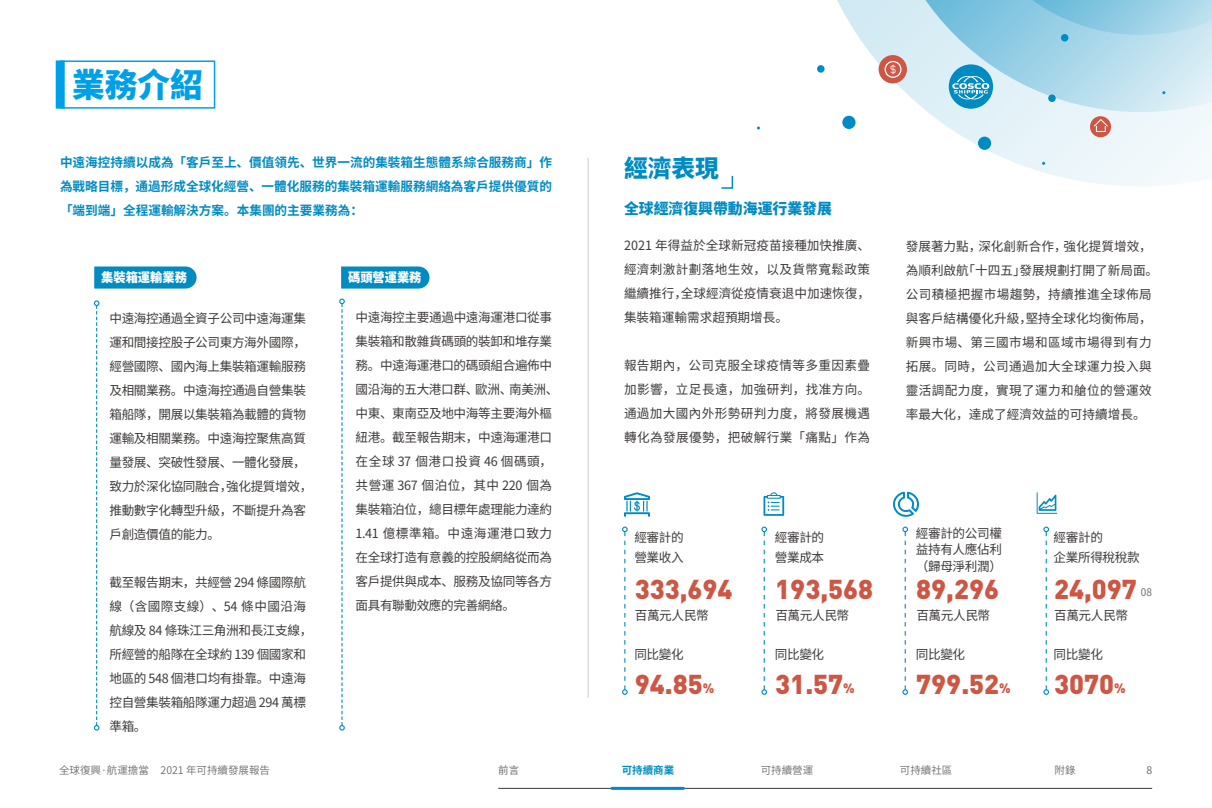
<style>
.page{position:relative;width:1212px;height:808px;background:#fff}
.page>*{position:absolute;margin:0;border:0;box-sizing:border-box;transform-origin:0 0}
.t1{font:800 33px "Source Han Sans CN";color:#00a0e9}
.t2{font:900 27px "DIN";color:#cd5644}
.t3{font:800 24px "Source Han Sans CN";color:#008bc2}
.t4{font:800 15px "Source Han Sans CN";color:#008bc2}
.t5{font:12.75px/24px "Source Han Sans CN";letter-spacing:-.03em;color:#3e3a39}
.t6{font:12.75px/24px "Source Han Sans CN";letter-spacing:.03em;color:#3e3a39}
.t7{font:700 12.75px/24px "Source Han Sans CN";color:#008bc2;text-align:justify}
.t8{font:800 12.75px "Source Han Sans CN";color:#fff;scale:.96 1}
.t9{font:10.5px "Source Han Sans CN";color:#6d6c6c}
.t10{font:700 10.5px "Source Han Sans CN";color:#008bc2}
.t11{font:10.5px "Source Han Sans CN";color:#6d6c6c}
.t12{font:10.5px "Source Han Sans CN";color:#6d6c6c;scale:.96 1}
.s1{font-size:13.5px}
</style>
<div class="page">
<hr style="left:498px;top:788px;width:654px;height:1px;background:#3e3a39">
<hr style="left:612px;top:787px;width:71px;height:3px;background:#008bc2">
<svg style="left:94px;top:266px;width:103px;height:23px;background:#1192c6"></svg>
<svg style="left:341px;top:266px;width:88px;height:23px;background:#1092c5"></svg>
<hr style="left:587px;top:158px;width:2px;height:540px;background:#dcdddd">
<svg style="left:817px;top:0;width:395px;height:186px"></svg>
<svg style="left:852px;top:0;width:360px;height:138px"></svg>
<svg style="left:937px;top:0;width:275px;height:53px;background:#9ad0e6"></svg>
<div style="left:59px;top:60px;width:156px;height:49px;border:2px solid #00a0e9"></div>
<svg style="left:94px;top:300px;width:5px;height:431px"></svg>
<svg style="left:339px;top:299px;width:6px;height:432px"></svg>
<svg style="left:624px;top:492px;width:26px;height:25px"></svg>
<svg style="left:622px;top:527px;width:6px;height:168px"></svg>
<svg style="left:763px;top:492px;width:21px;height:24px"></svg>
<svg style="left:761px;top:527px;width:6px;height:168px"></svg>
<svg style="left:893px;top:492px;width:26px;height:25px"></svg>
<svg style="left:902px;top:527px;width:6px;height:168px"></svg>
<svg style="left:1037px;top:492px;width:20px;height:22px"></svg>
<svg style="left:1043px;top:527px;width:6px;height:168px"></svg>
<div style="left:56px;top:60px;width:9px;height:49px;background:#00a0e9"></div>
<div style="left:1090px;top:116px;width:21px;height:21px;background:#cd5644;border-radius:50%"></div>
<div style="left:842px;top:116px;width:13px;height:13px;background:#008bc2;border-radius:50%"></div>
<div style="left:978px;top:137px;width:13px;height:13px;background:#008bc2;border-radius:50%"></div>
<div style="left:1048px;top:94px;width:8px;height:8px;background:#008bc2;border-radius:50%"></div>
<div style="left:817px;top:65px;width:7px;height:8px;background:#008bc2;border-radius:50%"></div>
<div style="left:1061px;top:34px;width:7px;height:8px;background:#008bc2;border-radius:50%"></div>
<div style="left:949px;top:64px;width:44px;height:45px;background:#008bc2;border-radius:50%"></div>
<div style="left:878px;top:55px;width:29px;height:28px;background:#cd5644;border-radius:50%"></div>
<svg style="left:952px;top:76px;width:37px;height:23px"></svg>
<svg style="left:721px;top:175px;width:13px;height:14px"></svg>
<svg style="left:884px;top:61px;width:17px;height:17px"></svg>
<svg style="left:1094px;top:119px;width:14px;height:13px"></svg>
<h1 class="t1" style="left:72px;top:66px;width:132px">業務介紹</h1>
<p class="t7" style="left:60px;top:151px;width:493px">中遠海控持續以成為「客戶至上、價值領先、世界一流的集裝箱生態體系綜合服務商」作為戰略目標，通過形成全球化經營、一體化服務的集裝箱運輸服務網絡為客戶提供優質的「端到端」全程運輸解決方案。本集團的主要業務為：</p>
<p class="t8" style="left:101px;top:270px;width:91px">集裝箱運輸業務</p>
<p class="t8" style="left:348px;top:270px;width:78px">碼頭營運業務</p>
<p class="t5" style="left:109px;top:306px;width:204px">中遠海控通過全資子公司中遠海運集運和間接控股子公司東方海外國際，經營國際、國內海上集裝箱運輸服務及相關業務。中遠海控通過自營集裝箱船隊，開展以集裝箱為載體的貨物運輸及相關業務。中遠海控聚焦高質量發展、突破性發展、一體化發展，致力於深化協同融合，強化提質增效，推動數字化轉型升級，不斷提升為客戶創造價值的能力。</p>
<p class="t5" style="left:109px;top:570px;width:204px">截至報告期末，共經營 294 條國際航線（含國際支線）、54 條中國沿海航線及 84 條珠江三角洲和長江支線，所經營的船隊在全球約 139 個國家和地區的 548 個港口均有掛靠。中遠海控自營集裝箱船隊運力超過 294 萬標準箱。</p>
<p class="t5" style="left:355px;top:306px;width:204px">中遠海控主要通過中遠海運港口從事集裝箱和散雜貨碼頭的裝卸和堆存業務。中遠海運港口的碼頭組合遍佈中國沿海的五大港口群、歐洲、南美洲、中東、東南亞及地中海等主要海外樞紐港。截至報告期末，中遠海運港口在全球 37 個港口投資 46 個碼頭，共營運 367 個泊位，其中 220 個為集裝箱泊位，總目標年處理能力達約<br>1.41 億標準箱。中遠海運港口致力在全球打造有意義的控股網絡從而為客戶提供與成本、服務及協同等各方面具有聯動效應的完善網絡。</p>
<h3 class="t3" style="left:624px;top:155px;width:97px">經濟表現</h3>
<p class="t4" style="left:624px;top:200px;width:209px">全球經濟復興帶動海運行業發展</p>
<p class="t5" style="left:624px;top:234px;width:248px;text-align:justify">2021 年得益於全球新冠疫苗接種加快推廣、經濟刺激計劃落地生效，以及貨幣寬鬆政策繼續推行，全球經濟從疫情衰退中加速恢復，集裝箱運輸需求超預期增長。</p>
<p class="t5" style="left:624px;top:354px;width:248px;text-align:justify">報告期內，公司克服全球疫情等多重因素疊加影響，立足長遠，加強研判，找准方向。通過加大國內外形勢研判力度，將發展機遇轉化為發展優勢，把破解行業「痛點」作為</p>
<p class="t6" style="left:906px;top:234px;width:254px">發展著力點，深化創新合作，強化提質增效，為順利啟航「十四五」發展規劃打開了新局面。公司積極把握市場趨勢，持續推進全球佈局與客戶結構優化升級，堅持全球化均衡佈局，新興市場、第三國市場和區域市場得到有力拓展。同時，公司通過加大全球運力投入與靈活調配力度，實現了運力和艙位的營運效率最大化，達成了經濟效益的可持續增長。</p>
<p class="t5" style="left:634px;top:528px;width:51px;line-height:19.5px">經審計的營業收入</p>
<p class="t5" style="left:775px;top:528px;width:51px;line-height:19.5px">經審計的營業成本</p>
<p class="t5" style="left:916px;top:525px;width:88px;line-height:16.5px;text-align:justify">經審計的公司權益持有人應佔利（歸母淨利潤）</p>
<p class="t5" style="left:1053px;top:528px;width:88px;line-height:19.5px">經審計的<br>企業所得稅稅款</p>
<h2 class="t2" style="left:635px;top:571px;width:99px">333,694</h2>
<h2 class="t2" style="left:775px;top:571px;width:99px">193,568</h2>
<h2 class="t2" style="left:916px;top:571px;width:84px">89,296</h2>
<h2 class="t2" style="left:1054px;top:571px;width:84px">24,097</h2>
<p class="t12" style="left:1141px;top:586px;width:13px">08</p>
<p class="t5" style="left:635px;top:603px;width:75px">百萬元人民幣</p>
<p class="t5" style="left:775px;top:603px;width:75px">百萬元人民幣</p>
<p class="t5" style="left:916px;top:603px;width:75px">百萬元人民幣</p>
<p class="t5" style="left:1054px;top:603px;width:75px">百萬元人民幣</p>
<p class="t5" style="left:634px;top:643px;width:51px">同比變化</p>
<p class="t5" style="left:775px;top:643px;width:51px">同比變化</p>
<p class="t5" style="left:916px;top:643px;width:51px">同比變化</p>
<p class="t5" style="left:1053px;top:643px;width:51px">同比變化</p>
<h2 class="t2" style="left:635px;top:666px;width:81px">94.85<span class="s1">%</span></h2>
<h2 class="t2" style="left:775px;top:666px;width:81px">31.57<span class="s1">%</span></h2>
<h2 class="t2" style="left:916px;top:666px;width:96px">799.52<span class="s1">%</span></h2>
<h2 class="t2" style="left:1054px;top:666px;width:73px">3070<span class="s1">%</span></h2>
<p class="t9" style="left:59px;top:764px;width:212px">全球復興·航運擔當 2021 年可持續發展報告</p>
<p class="t11" style="left:498px;top:764px;width:22px">前言</p>
<p class="t10" style="left:622px;top:764px;width:54px">可持續商業</p>
<p class="t9" style="left:761px;top:764px;width:54px">可持續營運</p>
<p class="t9" style="left:900px;top:764px;width:54px">可持續社區</p>
<p class="t9" style="left:1054px;top:764px;width:22px">附錄</p>
<p class="t11" style="left:1146px;top:764px;width:7px">8</p>
</div>
